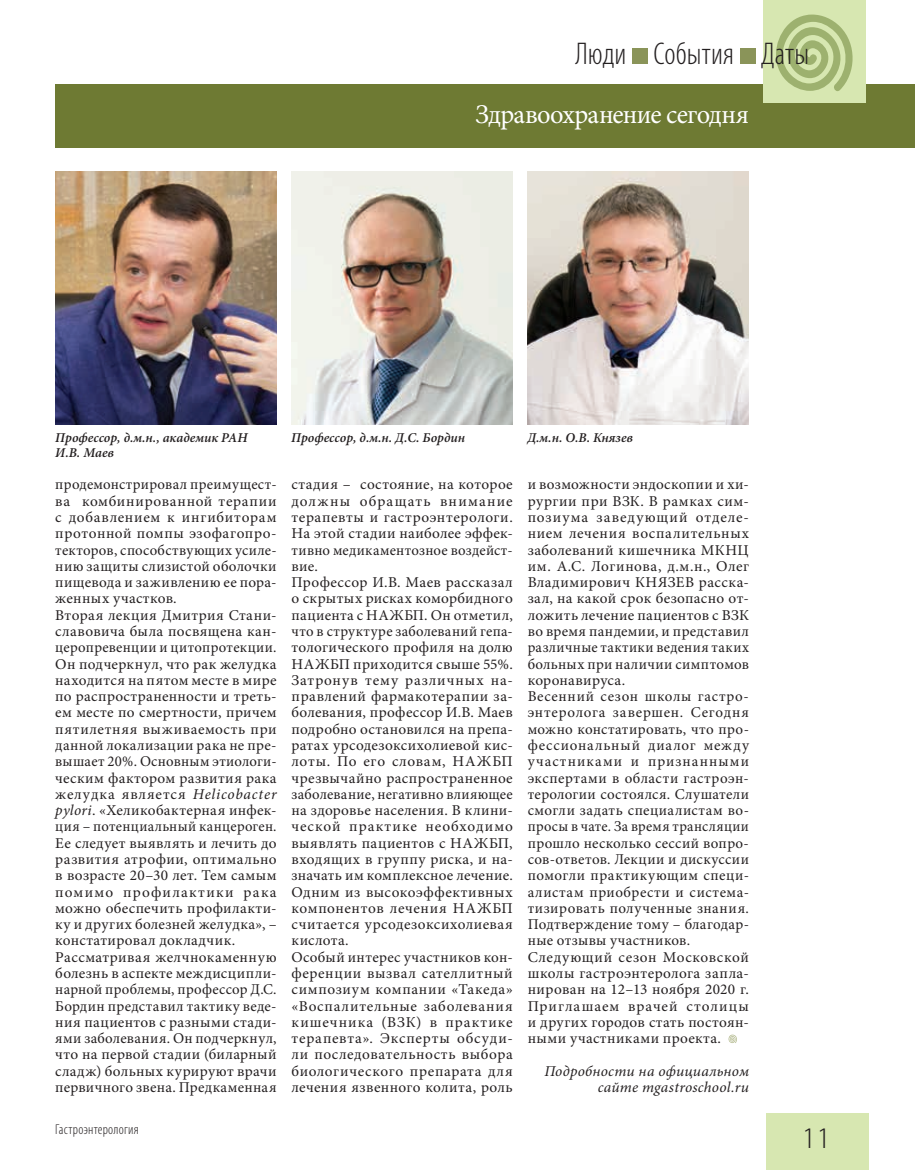
<style>
.page{position:relative;width:915px;height:1170px;background:#fff}
.page>*{position:absolute;margin:0;border:0;box-sizing:border-box;transform-origin:0 0}
.t1{font:300 condensed 31.5px "Myriad Pro";letter-spacing:.005em;color:#231f20}
.t2{font:300 30px "Myriad Pro";color:#231f20}
.t3{font:27px "Minion Pro";letter-spacing:-.025em;color:#fff}
.t4{font:15px/16.4px "Minion Pro";letter-spacing:.03em;color:#231f20}
.t5{font:italic 15px/16.2px "Minion Pro";letter-spacing:.015em;color:#231f20;text-align:right}
.t6{font:300 condensed 14.25px "Myriad Pro";letter-spacing:.015em;color:#231f20}
.t7{font:italic 600 13.5px/15px "Minion Pro";color:#231f20}
.s1{font-style:italic}
</style>
<div class="page">
<div style="left:765px;top:1113px;width:102px;height:56px;background:#d7e7b1"></div>
<div style="left:55px;top:84px;width:859px;height:63px;background:#6e7a33"></div>
<div style="left:763px;top:0;width:102px;height:102px;background:#d7e7b1"></div>
<svg style="left:776px;top:15px;width:77px;height:76px"></svg>
<div style="left:631px;top:48px;width:16px;height:16px;background:#8a9459"></div>
<div style="left:739px;top:48px;width:16px;height:16px;background:#8a9459"></div>
<img style="left:55px;top:171px;width:221px;height:253px">
<img style="left:291px;top:171px;width:221px;height:253px">
<img style="left:527px;top:171px;width:221px;height:253px">
<svg style="left:728px;top:1034px;width:9px;height:8px"></svg>
<h1 class="t1" style="left:575px;top:35px;width:235px">Люди События Даты</h1>
<h3 class="t3" style="left:475px;top:96px;width:275px">Здравоохранение сегодня</h3>
<p class="t7" style="left:55px;top:430px;width:194px">Профессор, д.м.н., академик РАН<br>И.В. Маев</p>
<p class="t7" style="left:291px;top:430px;width:175px">Профессор, д.м.н. Д.С. Бордин</p>
<p class="t7" style="left:527px;top:430px;width:107px">Д.м.н. О.В. Князев</p>
<p class="t4" style="left:55px;top:476px;width:223px">продемонстрировал преимущест&shy;ва комбинированной терапии с добавлением к ингибиторам протонной помпы эзофагопро&shy;текторов, способствующих усиле&shy;нию защиты слизистой оболочки пищевода и заживлению ее пора&shy;женных участков.<br>Вторая лекция Дмитрия Стани&shy;славовича была посвящена кан&shy;церопревенции и цитопротекции.<br>Он подчеркнул, что рак желудка находится на пятом месте в мире по распространенности и треть&shy;ем месте по смертности, причем пятилетняя выживаемость при данной локализации рака не пре&shy;вышает 20%. Основным этиологи&shy;ческим фактором развития рака желудка является <span class="s1">Helicobacter pylori</span>. «Хеликобактерная инфек&shy;ция – потенциальный канцероген.<br>Ее следует выявлять и лечить до развития атрофии, оптимально в возрасте 20–30 лет. Тем самым помимо профилактики рака можно обеспечить профилакти&shy;ку и других болезней желудка», – констатировал докладчик.<br>Рассматривая желчнокаменную болезнь в аспекте междисципли&shy;нарной проблемы, профессор Д.С.<br>Бордин представил тактику веде&shy;ния пациентов с разными стади&shy;ями заболевания. Он подчеркнул, что на первой стадии (биларный сладж) больных курируют врачи первичного звена. Предкаменная</p>
<p class="t4" style="left:291px;top:476px;width:223px">стадия – состояние, на которое должны обращать внимание терапевты и гастроэнтерологи.<br>На этой стадии наиболее эффек&shy;тивно медикаментозное воздейст&shy;вие.<br>Профессор И.В. Маев рассказал о скрытых рисках коморбидного пациента с НАЖБП. Он отметил, что в структуре заболеваний гепа&shy;тологического профиля на долю<br>НАЖБП приходится свыше 55%.<br>Затронув тему различных на&shy;правлений фармакотерапии за&shy;болевания, профессор И.В. Маев подробно остановился на препа&shy;ратах урсодезоксихолиевой кис&shy;лоты. По его словам, НАЖБП чрезвычайно распространенное заболевание, негативно влияющее на здоровье населения. В клини&shy;ческой практике необходимо выявлять пациентов с НАЖБП, входящих в группу риска, и на&shy;значать им комплексное лечение.<br>Одним из высокоэффективных компонентов лечения НАЖБП считается урсодезоксихолиевая кислота.<br>Особый интерес участников кон&shy;ференции вызвал сателлитный симпозиум компании «Такеда» «Воспалительные заболевания кишечника (ВЗК) в практике терапевта». Эксперты обсуди&shy;ли последовательность выбора биологического препарата для лечения язвенного колита, роль</p>
<p class="t4" style="left:527px;top:476px;width:223px">и возможности эндоскопии и хи&shy;рургии при ВЗК. В рамках сим&shy;позиума заведующий отделе&shy;нием лечения воспалительных заболеваний кишечника МКНЦ им. А.С. Логинова, д.м.н., Олег<br>Владимирович КНЯЗЕВ расска&shy;зал, на какой срок безопасно от&shy;ложить лечение пациентов с ВЗК во время пандемии, и представил различные тактики ведения таких больных при наличии симптомов коронавируса.<br>Весенний сезон школы гастро&shy;энтеролога завершен. Сегодня можно констатировать, что про&shy;фессиональный диалог между участниками и признанными экспертами в области гастроэн&shy;терологии состоялся. Слушатели смогли задать специалистам во&shy;просы в чате. За время трансляции прошло несколько сессий вопро&shy;сов-ответов. Лекции и дискуссии помогли практикующим специ&shy;алистам при обрести и система&shy;тизировать полученные знания.<br>Подтверждение тому – благодар&shy;ные отзывы участников.<br>Следующий сезон Московской школы гастроэнтеролога запла&shy;нирован на 12–13 ноября 2020 г.<br>Приглашаем врачей столицы и других городов стать постоян&shy;ными участниками проекта.</p>
<p class="t5" style="left:544px;top:1062px;width:206px">Подробности на официальном сайте mgastroschool.ru</p>
<p class="t6" style="left:55px;top:1120px;width:85px">Гастроэнтерология</p>
<h2 class="t2" style="left:801px;top:1119px;width:31px">11</h2>
</div>
